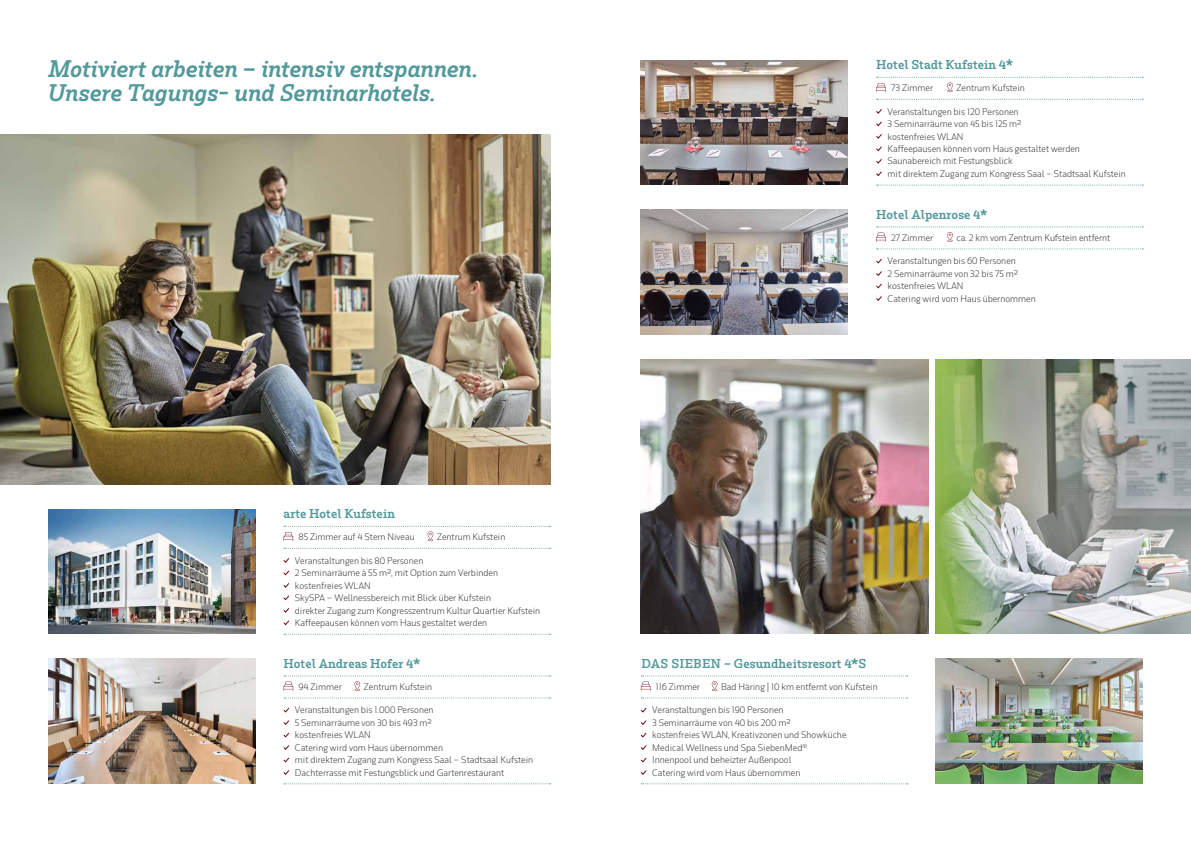
<style>
.page{position:relative;width:1191px;height:842px;background:#fff}
.page>*{position:absolute;margin:0;border:0;box-sizing:border-box;transform-origin:0 0}
.t1{font:italic 600 22.4px/24.6px "Rum Serif";letter-spacing:-.005em;color:#52999b}
.t2{font:600 12px "Rum Serif";color:#52999b}
.t3{font:300 9px/12.5px "Rum Sans";color:#3c3c3b}
</style>
<div class="page">
<img style="left:641px;top:359px;width:287px;height:275px">
<img style="left:0;top:135px;width:550px;height:349px">
<svg style="left:876px;top:248px;width:267px;height:1px"></svg>
<svg style="left:876px;top:226px;width:267px;height:16px"></svg>
<svg style="left:876px;top:258px;width:6px;height:6px"></svg>
<svg style="left:876px;top:271px;width:6px;height:5px"></svg>
<svg style="left:876px;top:283px;width:6px;height:6px"></svg>
<svg style="left:876px;top:296px;width:6px;height:5px"></svg>
<svg style="left:876px;top:99px;width:267px;height:1px"></svg>
<svg style="left:876px;top:185px;width:267px;height:1px"></svg>
<svg style="left:876px;top:77px;width:267px;height:15px"></svg>
<svg style="left:876px;top:109px;width:6px;height:5px"></svg>
<svg style="left:876px;top:121px;width:6px;height:5px"></svg>
<svg style="left:876px;top:134px;width:6px;height:5px"></svg>
<svg style="left:876px;top:146px;width:6px;height:5px"></svg>
<svg style="left:876px;top:159px;width:6px;height:5px"></svg>
<svg style="left:876px;top:171px;width:6px;height:5px"></svg>
<svg style="left:284px;top:697px;width:266px;height:1px"></svg>
<svg style="left:284px;top:783px;width:266px;height:1px"></svg>
<svg style="left:283px;top:675px;width:267px;height:16px"></svg>
<svg style="left:283px;top:707px;width:7px;height:6px"></svg>
<svg style="left:283px;top:720px;width:7px;height:5px"></svg>
<svg style="left:283px;top:732px;width:7px;height:6px"></svg>
<svg style="left:283px;top:745px;width:7px;height:5px"></svg>
<svg style="left:283px;top:757px;width:7px;height:6px"></svg>
<svg style="left:283px;top:770px;width:7px;height:5px"></svg>
<svg style="left:284px;top:548px;width:266px;height:1px"></svg>
<svg style="left:284px;top:634px;width:266px;height:1px"></svg>
<svg style="left:283px;top:526px;width:267px;height:15px"></svg>
<svg style="left:283px;top:558px;width:7px;height:5px"></svg>
<svg style="left:283px;top:570px;width:7px;height:5px"></svg>
<svg style="left:283px;top:583px;width:7px;height:5px"></svg>
<svg style="left:283px;top:595px;width:7px;height:5px"></svg>
<svg style="left:283px;top:608px;width:7px;height:5px"></svg>
<svg style="left:283px;top:620px;width:7px;height:5px"></svg>
<img style="left:641px;top:210px;width:207px;height:124px">
<img style="left:641px;top:60px;width:207px;height:125px">
<img style="left:48px;top:659px;width:207px;height:124px">
<img style="left:48px;top:509px;width:207px;height:125px">
<img style="left:935px;top:359px;width:256px;height:275px">
<svg style="left:641px;top:697px;width:267px;height:1px"></svg>
<svg style="left:641px;top:783px;width:267px;height:1px"></svg>
<svg style="left:641px;top:675px;width:267px;height:16px"></svg>
<svg style="left:640px;top:707px;width:7px;height:6px"></svg>
<svg style="left:640px;top:720px;width:7px;height:5px"></svg>
<svg style="left:640px;top:732px;width:7px;height:6px"></svg>
<svg style="left:640px;top:745px;width:7px;height:5px"></svg>
<svg style="left:640px;top:757px;width:7px;height:6px"></svg>
<svg style="left:640px;top:770px;width:7px;height:5px"></svg>
<img style="left:935px;top:659px;width:207px;height:124px">
<h1 class="t1" style="left:48px;top:56px;width:431px">Motiviert arbeiten – intensiv entspannen.<br>Unsere Tagungs- und Seminarhotels.</h1>
<h2 class="t2" style="left:283px;top:506px;width:113px">arte Hotel Kufstein</h2>
<p class="t3" style="left:298px;top:531px;width:118px">85 Zimmer auf 4 Stern Niveau</p>
<p class="t3" style="left:437px;top:531px;width:70px">Zentrum Kufstein</p>
<p class="t3" style="left:295px;top:554px;width:247px">Veranstaltungen bis 80 Personen<br>2 Seminarräume à 55 m², mit Option zum Verbinden kostenfreies WLAN<br>SkySPA – Wellnessbereich mit Blick über Kufstein<br>direkter Zugang zum Kongresszentrum Kultur Quartier Kufstein Kaffeepausen können vom Haus gestaltet werden</p>
<h2 class="t2" style="left:283px;top:656px;width:138px">Hotel Andreas Hofer 4*</h2>
<p class="t3" style="left:298px;top:680px;width:45px">94 Zimmer</p>
<p class="t3" style="left:364px;top:680px;width:70px">Zentrum Kufstein</p>
<p class="t3" style="left:295px;top:704px;width:240px">Veranstaltungen bis 1.000 Personen<br>5 Seminarräume von 30 bis 493 m²<br>kostenfreies WLAN<br>Catering wird vom Haus übernommen<br>mit direktem Zugang zum Kongress Saal – Stadtsaal Kufstein Dachterrasse mit Festungsblick und Gartenrestaurant</p>
<h2 class="t2" style="left:876px;top:57px;width:138px">Hotel Stadt Kufstein 4*</h2>
<p class="t3" style="left:891px;top:82px;width:43px">73 Zimmer</p>
<p class="t3" style="left:956px;top:82px;width:70px">Zentrum Kufstein</p>
<p class="t3" style="left:887px;top:105px;width:240px">Veranstaltungen bis 120 Personen<br>3 Seminarräume von 45 bis 125 m²<br>kostenfreies WLAN<br>Kaffeepausen können vom Haus gestaltet werden Saunabereich mit Festungsblick<br>mit direktem Zugang zum Kongress Saal – Stadtsaal Kufstein</p>
<h2 class="t2" style="left:876px;top:207px;width:113px">Hotel Alpenrose 4*</h2>
<p class="t3" style="left:891px;top:231px;width:44px">27 Zimmer</p>
<p class="t3" style="left:956px;top:231px;width:155px">ca. 2 km vom Zentrum Kufstein entfernt</p>
<p class="t3" style="left:887px;top:255px;width:150px">Veranstaltungen bis 60 Personen<br>2 Seminarräume von 32 bis 75 m² kostenfreies WLAN<br>Catering wird vom Haus übernommen</p>
<h2 class="t2" style="left:641px;top:656px;width:227px">DAS SIEBEN – Gesundheitsresort 4*S</h2>
<p class="t3" style="left:656px;top:680px;width:46px">116 Zimmer</p>
<p class="t3" style="left:721px;top:680px;width:158px">Bad Häring | 10 km entfernt von Kufstein</p>
<p class="t3" style="left:652px;top:704px;width:196px">Veranstaltungen bis 190 Personen<br>3 Seminarräume von 40 bis 200 m²<br>kostenfreies WLAN, Kreativzonen und Showküche Medical Wellness und Spa SiebenMed<sup>® </sup>Innenpool und beheizter Außenpool<br>Catering wird vom Haus übernommen</p>
</div>
